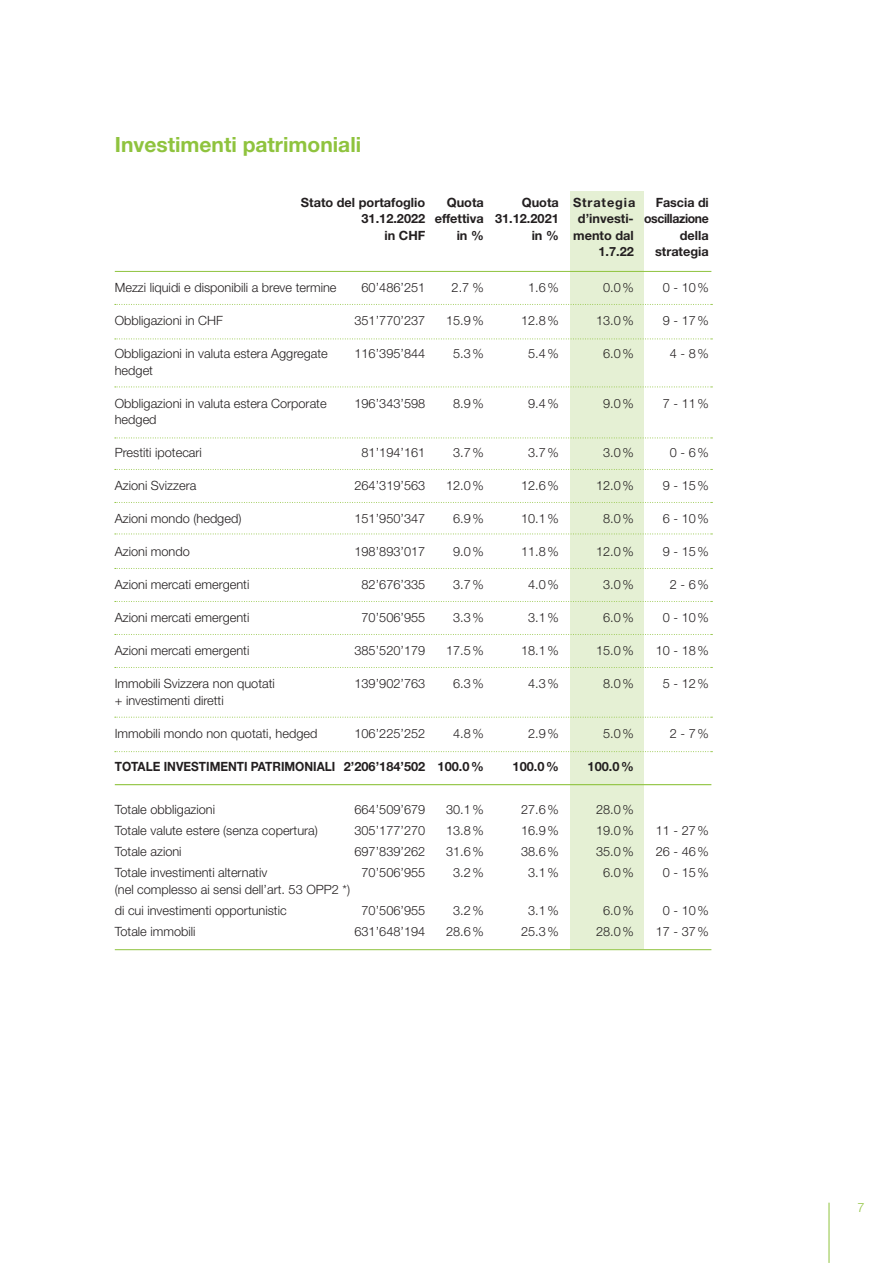
<style>
.page{position:relative;width:893px;height:1263px;background:#fff}
.page>*{position:absolute;margin:0;border:0;box-sizing:border-box;transform-origin:0 0}
.t1{font:700 21px "Helvetica Neue LT Std";color:#8fc33e}
.t2{font:300 12.75px "Helvetica Neue LT Std";color:#231f20}
.t3{font:700 12.75px "Helvetica Neue LT Std";color:#231f20}
.t4{font:700 12.75px "Helvetica Neue LT Std";color:#231f20;scale:.93 1}
.t5{font:700 12.75px "Helvetica Neue LT Std";letter-spacing:-.03em;color:#231f20}
.t6{font:700 12.75px "Helvetica Neue LT Std";letter-spacing:.07em;color:#231f20}
.t7{font:300 12.75px "Helvetica Neue LT Std";color:#8fc33e}
</style>
<div class="page">
<div style="left:570px;top:191px;width:74px;height:758px;background:#e5f0d4"></div>
<svg style="left:115px;top:717px;width:597px;height:1px"></svg>
<hr style="left:115px;top:784px;width:596px;height:1px;background:#8fc33e">
<hr style="left:115px;top:271px;width:596px;height:1px;background:#8fc33e">
<svg style="left:115px;top:304px;width:597px;height:1px"></svg>
<svg style="left:115px;top:339px;width:597px;height:1px"></svg>
<svg style="left:115px;top:387px;width:597px;height:1px"></svg>
<svg style="left:115px;top:469px;width:597px;height:1px"></svg>
<svg style="left:115px;top:568px;width:597px;height:1px"></svg>
<svg style="left:115px;top:634px;width:597px;height:1px"></svg>
<svg style="left:115px;top:502px;width:597px;height:1px"></svg>
<svg style="left:115px;top:534px;width:597px;height:1px"></svg>
<svg style="left:115px;top:438px;width:597px;height:1px"></svg>
<svg style="left:115px;top:601px;width:597px;height:1px"></svg>
<hr style="left:115px;top:949px;width:596px;height:1px;background:#8fc33e">
<svg style="left:115px;top:751px;width:597px;height:1px"></svg>
<svg style="left:115px;top:667px;width:597px;height:1px"></svg>
<hr style="left:829px;top:1203px;width:1px;height:60px;background:#8fc33e">
<p class="t1" style="left:115px;top:132px;width:248px">Investimenti patrimoniali</p>
<p class="t3" style="left:301px;top:194px;width:126px">Stato del portafoglio</p>
<p class="t3" style="left:447px;top:194px;width:39px">Quota</p>
<p class="t6" style="left:522px;top:194px;width:115px">Quota Strategia</p>
<p class="t3" style="left:656px;top:194px;width:55px">Fascia di</p>
<p class="t3" style="left:362px;top:211px;width:199px">31.12.2022 effettiva 31.12.2021</p>
<p class="t5" style="left:578px;top:211px;width:132px">d’investi- oscillazione</p>
<p class="t3" style="left:384px;top:227px;width:42px">in CHF</p>
<p class="t3" style="left:457px;top:227px;width:29px">in %</p>
<p class="t3" style="left:532px;top:227px;width:104px">in % mento dal</p>
<p class="t3" style="left:680px;top:227px;width:31px">della</p>
<p class="t3" style="left:598px;top:244px;width:37px">1.7.22</p>
<p class="t3" style="left:655px;top:244px;width:55px">strategia</p>
<p class="t2" style="left:115px;top:280px;width:223px">Mezzi liquidi e disponibili a breve termine</p>
<p class="t2" style="left:362px;top:280px;width:65px">60’486’251</p>
<p class="t2" style="left:452px;top:280px;width:34px">2.7 %</p>
<p class="t2" style="left:528px;top:280px;width:32px">1.6%</p>
<p class="t2" style="left:603px;top:280px;width:32px">0.0%</p>
<p class="t2" style="left:663px;top:280px;width:48px">0 - 10%</p>
<p class="t2" style="left:115px;top:313px;width:110px">Obbligazioni in CHF</p>
<p class="t2" style="left:354px;top:313px;width:72px">351’770’237</p>
<p class="t2" style="left:446px;top:313px;width:39px">15.9%</p>
<p class="t2" style="left:521px;top:313px;width:39px">12.8%</p>
<p class="t2" style="left:596px;top:313px;width:39px">13.0%</p>
<p class="t2" style="left:663px;top:313px;width:48px">9 - 17%</p>
<p class="t2" style="left:115px;top:346px;width:215px">Obbligazioni in valuta estera Aggregate</p>
<p class="t2" style="left:354px;top:346px;width:72px">116’395’844</p>
<p class="t2" style="left:453px;top:346px;width:32px">5.3%</p>
<p class="t2" style="left:528px;top:346px;width:32px">5.4%</p>
<p class="t2" style="left:603px;top:346px;width:32px">6.0%</p>
<p class="t2" style="left:670px;top:346px;width:40px">4 - 8%</p>
<p class="t2" style="left:115px;top:362px;width:40px">hedget</p>
<p class="t2" style="left:115px;top:395px;width:213px">Obbligazioni in valuta estera Corporate</p>
<p class="t2" style="left:354px;top:395px;width:72px">196’343’598</p>
<p class="t2" style="left:453px;top:395px;width:32px">8.9%</p>
<p class="t2" style="left:528px;top:395px;width:32px">9.4%</p>
<p class="t2" style="left:603px;top:395px;width:32px">9.0%</p>
<p class="t2" style="left:663px;top:395px;width:48px">7 - 11%</p>
<p class="t2" style="left:115px;top:412px;width:43px">hedged</p>
<p class="t2" style="left:115px;top:445px;width:89px">Prestiti ipotecari</p>
<p class="t2" style="left:362px;top:445px;width:65px">81’194’161</p>
<p class="t2" style="left:453px;top:445px;width:32px">3.7%</p>
<p class="t2" style="left:528px;top:445px;width:32px">3.7%</p>
<p class="t2" style="left:603px;top:445px;width:32px">3.0%</p>
<p class="t2" style="left:670px;top:445px;width:40px">0 - 6%</p>
<p class="t2" style="left:115px;top:478px;width:83px">Azioni Svizzera</p>
<p class="t2" style="left:354px;top:478px;width:72px">264’319’563</p>
<p class="t2" style="left:446px;top:478px;width:39px">12.0%</p>
<p class="t2" style="left:521px;top:478px;width:39px">12.6%</p>
<p class="t2" style="left:596px;top:478px;width:39px">12.0%</p>
<p class="t2" style="left:663px;top:478px;width:48px">9 - 15%</p>
<p class="t2" style="left:115px;top:511px;width:128px">Azioni mondo (hedged)</p>
<p class="t2" style="left:354px;top:511px;width:72px">151’950’347</p>
<p class="t2" style="left:453px;top:511px;width:32px">6.9%</p>
<p class="t2" style="left:521px;top:511px;width:39px">10.1%</p>
<p class="t2" style="left:603px;top:511px;width:32px">8.0%</p>
<p class="t2" style="left:663px;top:511px;width:48px">6 - 10%</p>
<p class="t2" style="left:115px;top:544px;width:77px">Azioni mondo</p>
<p class="t2" style="left:354px;top:544px;width:72px">198’893’017</p>
<p class="t2" style="left:453px;top:544px;width:32px">9.0%</p>
<p class="t2" style="left:521px;top:544px;width:39px">11.8%</p>
<p class="t2" style="left:596px;top:544px;width:39px">12.0%</p>
<p class="t2" style="left:663px;top:544px;width:48px">9 - 15%</p>
<p class="t2" style="left:115px;top:577px;width:136px">Azioni mercati emergenti</p>
<p class="t2" style="left:362px;top:577px;width:65px">82’676’335</p>
<p class="t2" style="left:453px;top:577px;width:32px">3.7%</p>
<p class="t2" style="left:528px;top:577px;width:32px">4.0%</p>
<p class="t2" style="left:603px;top:577px;width:32px">3.0%</p>
<p class="t2" style="left:670px;top:577px;width:40px">2 - 6%</p>
<p class="t2" style="left:115px;top:610px;width:136px">Azioni mercati emergenti</p>
<p class="t2" style="left:362px;top:610px;width:65px">70’506’955</p>
<p class="t2" style="left:453px;top:610px;width:32px">3.3%</p>
<p class="t2" style="left:528px;top:610px;width:32px">3.1%</p>
<p class="t2" style="left:603px;top:610px;width:32px">6.0%</p>
<p class="t2" style="left:663px;top:610px;width:48px">0 - 10%</p>
<p class="t2" style="left:115px;top:643px;width:136px">Azioni mercati emergenti</p>
<p class="t2" style="left:354px;top:643px;width:72px">385’520’179</p>
<p class="t2" style="left:446px;top:643px;width:39px">17.5%</p>
<p class="t2" style="left:521px;top:643px;width:39px">18.1%</p>
<p class="t2" style="left:596px;top:643px;width:39px">15.0%</p>
<p class="t2" style="left:656px;top:643px;width:55px">10 - 18%</p>
<p class="t2" style="left:115px;top:676px;width:162px">Immobili Svizzera non quotati</p>
<p class="t2" style="left:354px;top:676px;width:72px">139’902’763</p>
<p class="t2" style="left:453px;top:676px;width:32px">6.3%</p>
<p class="t2" style="left:528px;top:676px;width:32px">4.3%</p>
<p class="t2" style="left:603px;top:676px;width:32px">8.0%</p>
<p class="t2" style="left:663px;top:676px;width:48px">5 - 12%</p>
<p class="t2" style="left:115px;top:692px;width:110px">+ investimenti diretti</p>
<p class="t2" style="left:115px;top:725px;width:204px">Immobili mondo non quotati, hedged</p>
<p class="t2" style="left:354px;top:725px;width:72px">106’225’252</p>
<p class="t2" style="left:453px;top:725px;width:32px">4.8%</p>
<p class="t2" style="left:528px;top:725px;width:32px">2.9%</p>
<p class="t2" style="left:603px;top:725px;width:32px">5.0%</p>
<p class="t2" style="left:670px;top:725px;width:40px">2 - 7%</p>
<p class="t4" style="left:115px;top:758px;width:398px">TOTALE INVESTIMENTI PATRIMONIALI 2’206’184’502 100.0%</p>
<p class="t3" style="left:513px;top:758px;width:48px">100.0%</p>
<p class="t3" style="left:588px;top:758px;width:48px">100.0%</p>
<p class="t2" style="left:115px;top:802px;width:102px">Totale obbligazioni</p>
<p class="t2" style="left:354px;top:802px;width:72px">664’509’679</p>
<p class="t2" style="left:446px;top:802px;width:39px">30.1%</p>
<p class="t2" style="left:521px;top:802px;width:39px">27.6%</p>
<p class="t2" style="left:596px;top:802px;width:39px">28.0%</p>
<p class="t2" style="left:115px;top:823px;width:205px">Totale valute estere (senza copertura)</p>
<p class="t2" style="left:354px;top:823px;width:72px">305’177’270</p>
<p class="t2" style="left:446px;top:823px;width:39px">13.8%</p>
<p class="t2" style="left:521px;top:823px;width:39px">16.9%</p>
<p class="t2" style="left:596px;top:823px;width:39px">19.0%</p>
<p class="t2" style="left:656px;top:823px;width:55px">11 - 27%</p>
<p class="t2" style="left:115px;top:844px;width:68px">Totale azioni</p>
<p class="t2" style="left:354px;top:844px;width:72px">697’839’262</p>
<p class="t2" style="left:446px;top:844px;width:39px">31.6%</p>
<p class="t2" style="left:521px;top:844px;width:39px">38.6%</p>
<p class="t2" style="left:596px;top:844px;width:39px">35.0%</p>
<p class="t2" style="left:656px;top:844px;width:55px">26 - 46%</p>
<p class="t2" style="left:115px;top:865px;width:154px">Totale investimenti alternativ</p>
<p class="t2" style="left:362px;top:865px;width:65px">70’506’955</p>
<p class="t2" style="left:453px;top:865px;width:32px">3.2%</p>
<p class="t2" style="left:528px;top:865px;width:32px">3.1%</p>
<p class="t2" style="left:603px;top:865px;width:32px">6.0%</p>
<p class="t2" style="left:663px;top:865px;width:48px">0 - 15%</p>
<p class="t2" style="left:115px;top:881px;width:237px">(nel complesso ai sensi dell’art. 53 OPP2 *)</p>
<p class="t2" style="left:115px;top:902px;width:173px">di cui investimenti opportunistic</p>
<p class="t2" style="left:362px;top:902px;width:65px">70’506’955</p>
<p class="t2" style="left:453px;top:902px;width:32px">3.2%</p>
<p class="t2" style="left:528px;top:902px;width:32px">3.1%</p>
<p class="t2" style="left:603px;top:902px;width:32px">6.0%</p>
<p class="t2" style="left:663px;top:902px;width:48px">0 - 10%</p>
<p class="t2" style="left:115px;top:923px;width:82px">Totale immobili</p>
<p class="t2" style="left:354px;top:923px;width:72px">631’648’194</p>
<p class="t2" style="left:446px;top:923px;width:39px">28.6%</p>
<p class="t2" style="left:521px;top:923px;width:39px">25.3%</p>
<p class="t2" style="left:596px;top:923px;width:39px">28.0%</p>
<p class="t2" style="left:656px;top:923px;width:55px">17 - 37%</p>
<p class="t7" style="left:857px;top:1199px;width:9px">7</p>
</div>
